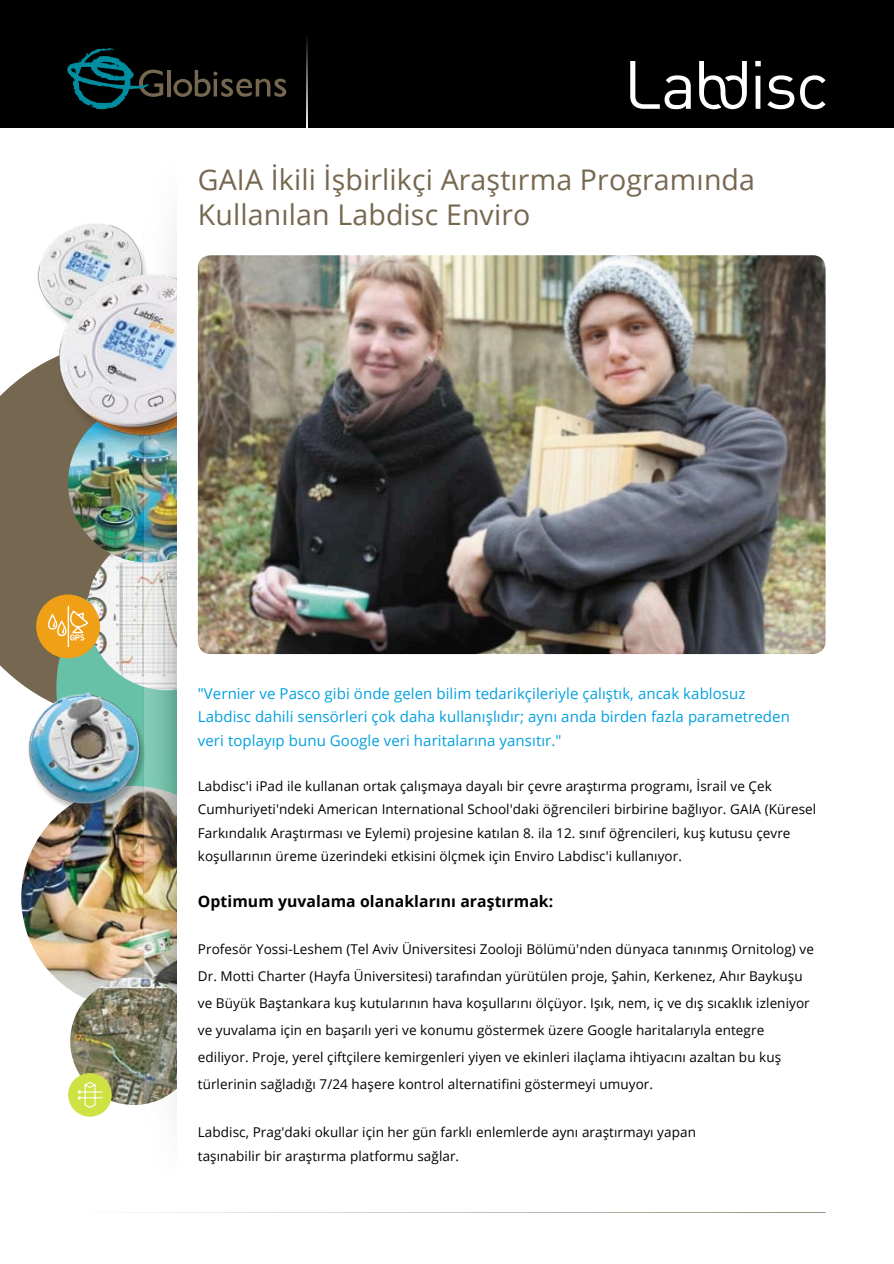
<style>
.page{position:relative;width:894px;height:1264px;background:#fff}
.page>*{position:absolute;margin:0;border:0;box-sizing:border-box;transform-origin:0 0}
.t1{font:28.5px/34.8px "Open Sans";letter-spacing:.005em;color:#766750}
.t2{font:700 15.75px "Open Sans";letter-spacing:.005em;color:#000}
.t3{font:15px/23.7px "Open Sans";letter-spacing:.005em;color:#00a0df}
.t4{font:13.5px/27px "Open Sans";letter-spacing:.005em;color:#000}
</style>
<div class="page">
<svg style="left:0;top:363px;width:105px;height:323px;background:#7b715b"></svg>
<img style="left:87px;top:550px;width:56px;height:136px">
<img style="left:68px;top:403px;width:159px;height:159px;border-radius:50%">
<img style="left:21px;top:813px;width:122px;height:185px">
<img style="left:70px;top:977px;width:128px;height:127px;border-radius:50%">
<div style="left:36px;top:594px;width:64px;height:64px;background:#efa016;border-radius:50%"></div>
<svg style="left:48px;top:605px;width:40px;height:42px"></svg>
<img style="left:37px;top:223px;width:106px;height:74px">
<img style="left:143px;top:236px;width:33px;height:869px">
<img style="left:44px;top:260px;width:132px;height:192px">
<div style="left:176px;top:159px;width:649px;height:1053px;background:#fff"></div>
<div style="left:0;top:0;width:893px;height:128px;background:#000"></div>
<hr style="left:167px;top:70px;width:4px;height:26px;background:#766750">
<svg style="left:173px;top:70px;width:113px;height:27px"></svg>
<svg style="left:67px;top:48px;width:96px;height:62px"></svg>
<img style="left:306px;top:36px;width:1px;height:92px">
<div style="left:68px;top:1073px;width:44px;height:43px;background:#cee244;border-radius:50%"></div>
<svg style="left:77px;top:1082px;width:26px;height:25px"></svg>
<svg style="left:630px;top:61px;width:60px;height:48px"></svg>
<svg style="left:755px;top:61px;width:5px;height:48px"></svg>
<svg style="left:767px;top:75px;width:58px;height:34px"></svg>
<svg style="left:699px;top:61px;width:47px;height:48px"></svg>
<img style="left:24px;top:686px;width:126px;height:127px">
<img style="left:198px;top:255px;width:626px;height:399px;border-radius:13px">
<p class="t1" style="left:198px;top:162px;width:558px">GAIA İkili İşbirlikçi Araştırma Programında<br>Kullanılan Labdisc Enviro</p>
<p class="t3" style="left:198px;top:681px;width:593px">"Vernier ve Pasco gibi önde gelen bilim tedarikçileriyle çalıştık, ancak kablosuz<br>Labdisc dahili sensörleri çok daha kullanışlıdır; aynı anda birden fazla parametreden veri toplayıp bunu Google veri haritalarına yansıtır."</p>
<p class="t4" style="left:198px;top:773px;width:619px;line-height:23.7px">Labdisc'i iPad ile kullanan ortak çalışmaya dayalı bir çevre araştırma programı, İsrail ve Çek Cumhuriyeti'ndeki American International School'daki öğrencileri birbirine bağlıyor. GAIA (Küresel Farkındalık Araştırması ve Eylemi) projesine katılan 8. ila 12. sınıf öğrencileri, kuş kutusu çevre koşullarının üreme üzerindeki etkisini ölçmek için Enviro Labdisc'i kullanıyor.</p>
<p class="t2" style="left:198px;top:889px;width:357px">Optimum yuvalama olanaklarını araştırmak:</p>
<p class="t4" style="left:198px;top:935px;width:617px">Profesör Yossi-Leshem (Tel Aviv Üniversitesi Zooloji Bölümü'nden dünyaca tanınmış Ornitolog) ve Dr. Motti Charter (Hayfa Üniversitesi) tarafından yürütülen proje, Şahin, Kerkenez, Ahır Baykuşu ve Büyük Baştankara kuş kutularının hava koşullarını ölçüyor. Işık, nem, iç ve dış sıcaklık izleniyor ve yuvalama için en başarılı yeri ve konumu göstermek üzere Google haritalarıyla entegre ediliyor. Proje, yerel çiftçilere kemirgenleri yiyen ve ekinleri ilaçlama ihtiyacını azaltan bu kuş türlerinin sağladığı 7/24 haşere kontrol alternatifini göstermeyi umuyor.</p>
<p class="t4" style="left:198px;top:1120px;width:499px;line-height:23.7px">Labdisc, Prag'daki okullar için her gün farklı enlemlerde aynı araştırmayı yapan taşınabilir bir araştırma platformu sağlar.</p>
</div>
